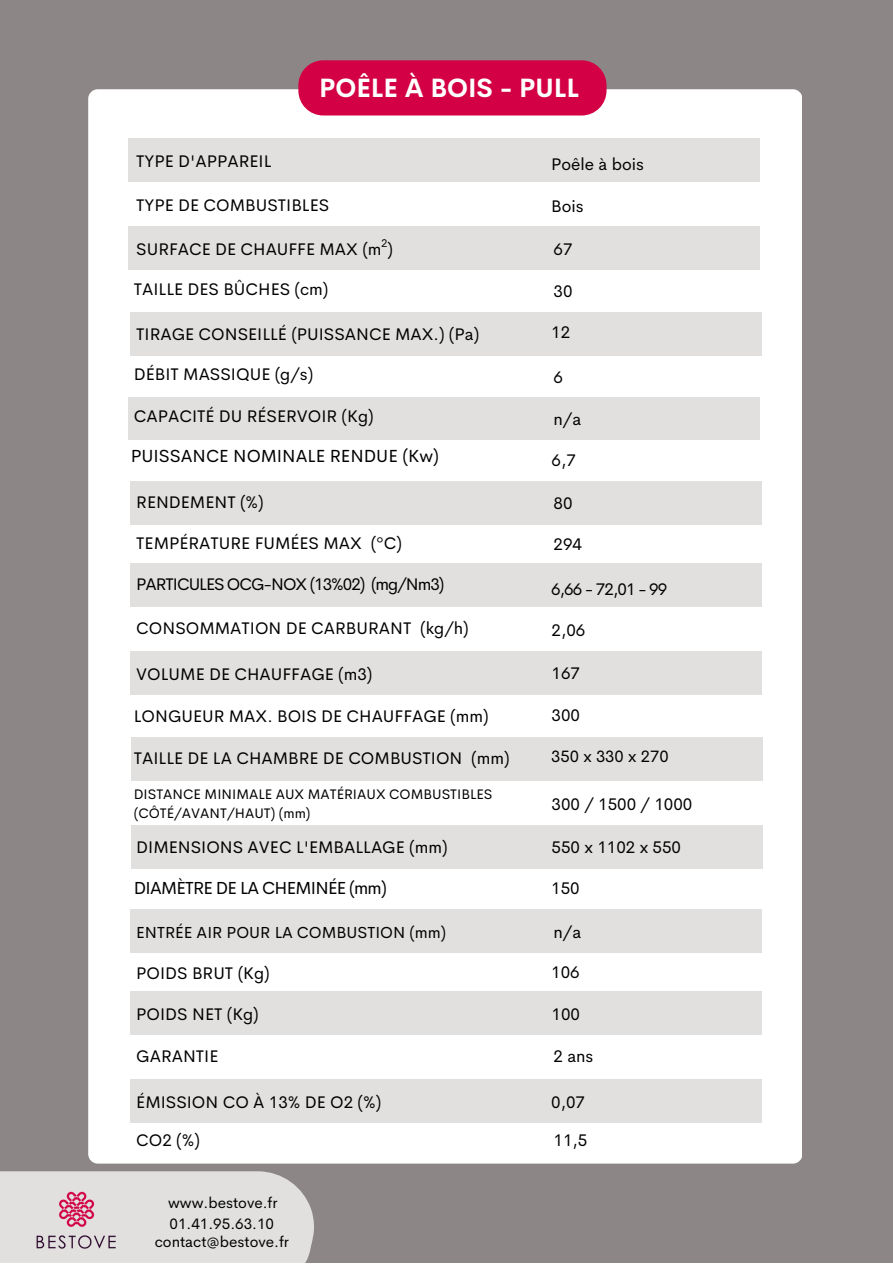
<style>
.page{position:relative;width:893px;height:1264px;background:#fff}
.page>*{position:absolute;margin:0;border:0;box-sizing:border-box;transform-origin:0 0}
.t1{font:700 25.95px "Cerebri Sans";color:#fff}
.t2{font:17.55px "Cerebri Sans";color:#000}
.t3{font:17.55px "Cerebri Sans";letter-spacing:-.04em;color:#000}
.t4{font:16.8px "Cerebri Sans";color:#000}
.t5{font:16.8px "Cerebri Sans";letter-spacing:-.06em;color:#000}
.t6{font:16.5px "Cerebri Sans";color:#000}
.t7{font:16.05px "Cerebri Sans";color:#000}
.t8{font:15.15px "Cerebri Sans";color:#000}
.t9{font:13.8px "Cerebri Sans";color:#000}
</style>
<div class="page">
<div style="left:0;top:0;width:892px;height:1262px;background:#8d8686"></div>
<div style="left:88px;top:89px;width:714px;height:1074px;background:#fff"></div>
<div style="left:128px;top:138px;width:631px;height:43px;background:#e1e0df"></div>
<div style="left:128px;top:226px;width:631px;height:44px;background:#e1e0df"></div>
<div style="left:129px;top:312px;width:632px;height:43px;background:#e1e0df"></div>
<div style="left:129px;top:481px;width:632px;height:43px;background:#e1e0df"></div>
<div style="left:129px;top:563px;width:632px;height:43px;background:#e1e0df"></div>
<div style="left:129px;top:651px;width:632px;height:43px;background:#e1e0df"></div>
<div style="left:131px;top:737px;width:631px;height:43px;background:#e1e0df"></div>
<div style="left:131px;top:825px;width:631px;height:43px;background:#e1e0df"></div>
<div style="left:129px;top:909px;width:632px;height:43px;background:#e1e0df"></div>
<div style="left:129px;top:991px;width:632px;height:43px;background:#e1e0df"></div>
<div style="left:129px;top:1079px;width:632px;height:43px;background:#e1e0df"></div>
<div style="left:128px;top:397px;width:631px;height:43px;background:#e1e0df"></div>
<svg style="left:0;top:1171px;width:314px;height:91px;background:#dcd6d7"></svg>
<div style="left:298px;top:60px;width:308px;height:55px;background:#d30045;border-radius:25px"></div>
<p class="t1" style="left:319px;top:71px;width:261px">POÊLE À BOIS - PULL</p>
<p class="t4" style="left:136px;top:150px;width:137px">TYPE D'APPAREIL</p>
<p class="t4" style="left:551px;top:153px;width:94px">Poêle à bois</p>
<p class="t4" style="left:136px;top:194px;width:194px">TYPE DE COMBUSTIBLES</p>
<p class="t4" style="left:551px;top:195px;width:34px">Bois</p>
<p class="t4" style="left:136px;top:238px;width:258px">SURFACE DE CHAUFFE MAX (m²)</p>
<p class="t4" style="left:134px;top:278px;width:196px">TAILLE DES BÛCHES (cm)</p>
<p class="t4" style="left:136px;top:323px;width:344px">TIRAGE CONSEILLÉ (PUISSANCE MAX.) (Pa)</p>
<p class="t4" style="left:134px;top:363px;width:181px">DÉBIT MASSIQUE (g/s)</p>
<p class="t4" style="left:134px;top:405px;width:241px">CAPACITÉ DU RÉSERVOIR (Kg)</p>
<p class="t2" style="left:131px;top:444px;width:310px">PUISSANCE NOMINALE RENDUE (Kw)</p>
<p class="t4" style="left:136px;top:491px;width:129px">RENDEMENT (%)</p>
<p class="t4" style="left:136px;top:532px;width:267px">TEMPÉRATURE FUMÉES MAX (ºC)</p>
<p class="t5" style="left:136px;top:573px;width:309px">PARTICULES OCG-NOX (13%02) (mg/Nm3)</p>
<p class="t4" style="left:136px;top:617px;width:334px">CONSOMMATION DE CARBURANT (kg/h)</p>
<p class="t4" style="left:136px;top:663px;width:237px">VOLUME DE CHAUFFAGE (m3)</p>
<p class="t4" style="left:134px;top:705px;width:356px">LONGUEUR MAX. BOIS DE CHAUFFAGE (mm)</p>
<p class="t4" style="left:134px;top:747px;width:377px">TAILLE DE LA CHAMBRE DE COMBUSTION (mm)</p>
<p class="t9" style="left:134px;top:785px;width:360px">DISTANCE MINIMALE AUX MATÉRIAUX COMBUSTIBLES</p>
<p class="t9" style="left:134px;top:804px;width:178px">(CÔTÉ/AVANT/HAUT) (mm)</p>
<p class="t4" style="left:553px;top:238px;width:20px">67</p>
<p class="t4" style="left:553px;top:280px;width:20px">30</p>
<p class="t4" style="left:551px;top:321px;width:20px">12</p>
<p class="t4" style="left:553px;top:366px;width:11px">6</p>
<p class="t4" style="left:553px;top:408px;width:29px">n/a</p>
<p class="t4" style="left:551px;top:449px;width:26px">6,7</p>
<p class="t4" style="left:553px;top:491px;width:20px">80</p>
<p class="t4" style="left:553px;top:533px;width:30px">294</p>
<p class="t4" style="left:551px;top:578px;width:117px">6,66 - 72,01 - 99</p>
<p class="t4" style="left:551px;top:619px;width:35px">2,06</p>
<p class="t4" style="left:551px;top:662px;width:30px">167</p>
<p class="t4" style="left:551px;top:704px;width:30px">300</p>
<p class="t6" style="left:551px;top:746px;width:119px">350 x 330 x 270</p>
<p class="t4" style="left:551px;top:792px;width:142px">300 / 1500 / 1000</p>
<p class="t4" style="left:136px;top:836px;width:313px">DIMENSIONS AVEC L'EMBALLAGE (mm)</p>
<p class="t4" style="left:551px;top:835px;width:131px">550 x 1102 x 550</p>
<p class="t3" style="left:134px;top:876px;width:254px">DIAMÈTRE DE LA CHEMINÉE (mm)</p>
<p class="t7" style="left:136px;top:922px;width:311px">ENTRÉE AIR POUR LA COMBUSTION (mm)</p>
<p class="t4" style="left:136px;top:961px;width:135px">POIDS BRUT (Kg)</p>
<p class="t4" style="left:136px;top:1003px;width:124px">POIDS NET (Kg)</p>
<p class="t4" style="left:136px;top:1044px;width:84px">GARANTIE</p>
<p class="t4" style="left:136px;top:1091px;width:246px">ÉMISSION CO À 13% DE O2 (%)</p>
<p class="t4" style="left:136px;top:1128px;width:65px">CO2 (%)</p>
<p class="t8" style="left:168px;top:1193px;width:111px">www.bestove.fr</p>
<p class="t8" style="left:169px;top:1213px;width:106px">01.41.95.63.10</p>
<p class="t8" style="left:155px;top:1231px;width:136px">contact@bestove.fr</p>
<p class="t4" style="left:551px;top:877px;width:30px">150</p>
<p class="t4" style="left:553px;top:921px;width:29px">n/a</p>
<p class="t4" style="left:551px;top:961px;width:30px">106</p>
<p class="t4" style="left:551px;top:1002px;width:30px">100</p>
<p class="t4" style="left:553px;top:1044px;width:41px">2 ans</p>
<p class="t4" style="left:551px;top:1091px;width:35px">0,07</p>
<p class="t4" style="left:553px;top:1128px;width:35px">11,5</p>
</div>
